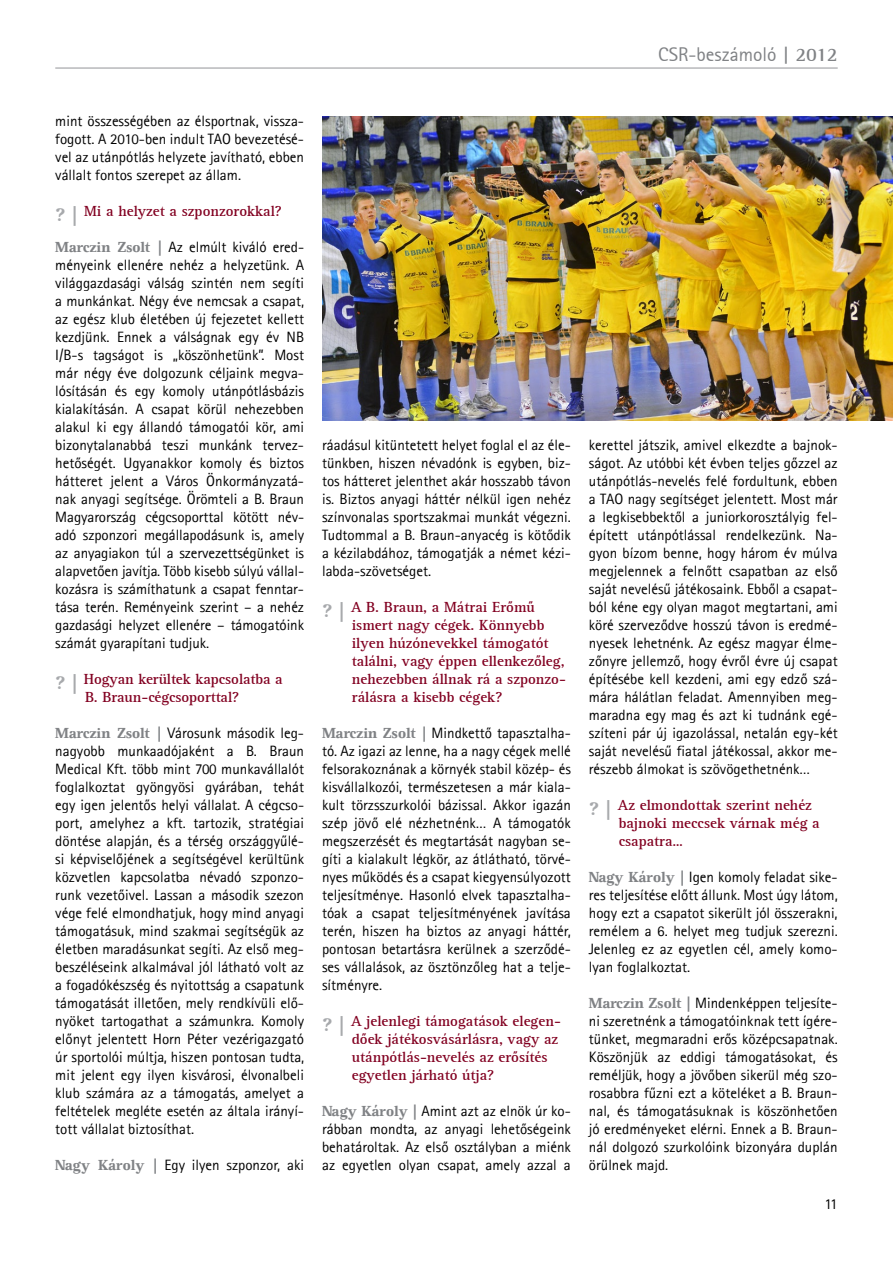
<style>
.page{position:relative;width:893px;height:1263px;background:#fff}
.page>*{position:absolute;margin:0;border:0;box-sizing:border-box;transform-origin:0 0}
.t1{font:19.5px "Rotis Sans Serif CE55 A";color:#808285}
.t2{font:700 19.5px "Rotis Serif";color:#a7a9ac}
.t3{font:15px/18px "Rotis Sans Serif";color:#000;text-align:justify}
.t4{font:15px/18px "Rotis Serif CE Bold 65 A";color:#820021}
.t5{font:15px "Rotis Sans Serif CE55 A";color:#000}
.s1{font-family:"Rotis Semi Serif CE Bold 65 A"}
.s2{font-family:"Rotis Serif Black 95";font-weight:400}
.s3{font-family:"Rotis Serif Black 95";color:#808285}
</style>
<div class="page">
<img style="left:322px;top:117px;width:571px;height:304px">
<hr style="left:55px;top:68px;width:783px;height:1px;background:#939598">
<h1 class="t1" style="left:658px;top:42px;width:181px">CSR-beszámoló <span class="s1">| 2012</span></h1>
<p class="t3" style="left:55px;top:112px;width:250px">mint összességében az élsportnak, vissza&shy;fogott. A 2010-ben indult TAO bevezetésé&shy;vel az utánpótlás helyzete javítható, ebben vállalt fontos szerepet az állam.</p>
<p class="t4" style="left:84px;top:202px;width:199px">Mi a helyzet a szponzorokkal?</p>
<h1 class="t2" style="left:55px;top:203px;width:24px">? <span class="s2">|</span></h1>
<p class="t3" style="left:55px;top:238px;width:250px"><span class="s3">Marczin Zsolt |</span> Az elmúlt kiváló ered&shy;ményeink ellenére nehéz a helyzetünk. A világgazdasági válság szintén nem segíti a munkánkat. N égy éve nemcsak a csapat, az egész klub életében új fejezetet kellett kezdjünk. Ennek a válságnak egy év N B I/B-s tagságot is „köszönhetünk”. Most már négy éve dolgozunk céljaink megva&shy;lósításán és egy komoly utánpótlásbázis kialakításán. A csapat körül nehezebben alakul ki egy állandó támogatói kör, ami bizonytalanabbá teszi munkánk tervez&shy;hetőségét. Ugyanakkor komoly és biztos hátteret jelent a Város Önkormányzatá&shy;nak anyagi segítsége. Örömteli a B. Braun Magyarország cégcsoporttal kötött név&shy;adó szponzori megállapodásunk is, amely az anyagiakon túl a szervezettségünket is alapvetően javítja. Több kisebb súlyú vállal&shy;kozásra is számíthatunk a csapat fenntar&shy;tása terén. Reményeink szerint – a nehéz gazdasági helyzet ellenére – támogatóink számát gyarapítani tudjuk.</p>
<p class="t4" style="left:84px;top:670px;width:200px">Hogyan kerültek kapcsolatba a</p>
<h1 class="t2" style="left:55px;top:671px;width:24px">? <span class="s2">|</span></h1>
<p class="t4" style="left:85px;top:688px;width:156px">B. Braun-cégcsoporttal?</p>
<p class="t3" style="left:55px;top:724px;width:250px"><span class="s3">Marczin Zsolt |</span> Városunk második leg&shy;nagyobb munkaadójaként a B. Braun Medical Kft. több mint 700 munkavállalót foglalkoztat gyöngyösi gyárában, tehát egy igen jelentős helyi vállalat. A cégcso&shy;port, amelyhez a kft. tartozik, stratégiai döntése alapján, és a térség országgyűlé&shy;si képviselőjének a segítségével kerültünk közvetlen kapcsolatba névadó szponzo&shy;runk vezetőivel. Lassan a második szezon vége felé elmondhatjuk, hogy mind anyagi támogatásuk, mind szakmai segítségük az életben maradásunkat segíti. Az első meg&shy;beszéléseink alkalmával jól látható volt az a fogadókészség és nyitottság a csapatunk támogatását illetően, mely rendkívüli elő&shy;nyöket tartogathat a számunkra. Komoly előnyt jelentett Horn Péter vezérigazgató úr sportolói múltja, hiszen pontosan tudta, mit jelent egy ilyen kisvárosi, élvonalbeli klub számára az a támogatás, amelyet a feltételek megléte esetén az általa irányí&shy;tott vállalat biztosíthat.</p>
<p class="t3" style="left:55px;top:1156px;width:250px"><span class="s3">Nagy Károly |</span> Egy ilyen szponzor, aki</p>
<p class="t3" style="left:322px;top:436px;width:250px">ráadásul kitüntetett helyet foglal el az éle&shy;tünkben, hiszen névadónk is egyben, biz&shy;tos hátteret jelenthet akár hosszabb távon is. Biztos anyagi háttér nélkül igen nehéz színvonalas sportszakmai munkát végezni.<br>Tudtommal a B. Braun-anyacég is kötődik a kézilabdához, támogatják a német kézi&shy;labda-szövetséget.</p>
<p class="t4" style="left:351px;top:598px;width:185px">A B. Braun, a Mátrai Erőmű</p>
<h1 class="t2" style="left:322px;top:599px;width:24px">? <span class="s2">|</span></h1>
<p class="t4" style="left:352px;top:616px;width:216px">ismert nagy cégek. Könnyebb ilyen húzónevekkel támogatót találni, vagy éppen ellenkezőleg, nehezebben állnak rá a szponzo&shy;rálásra a kisebb cégek?</p>
<p class="t3" style="left:322px;top:724px;width:250px"><span class="s3">Marczin Zsolt |</span> Mindkettő tapasztalha&shy;tó. Az igazi az lenne, ha a nagy cégek mellé felsorakoznának a környék stabil közép- és kisvállalkozói, természetesen a már kiala&shy;kult törzsszurkolói bázissal. Akkor igazán szép jövő elé nézhetnénk… A támogatók megszerzését és megtartását nagyban se&shy;gíti a kialakult légkör, az átlátható, törvé&shy;nyes működés és a csapat kiegyensúlyozott teljesítménye. Hasonló elvek tapasztalha&shy;tóak a csapat teljesítményének javítása terén, hiszen ha biztos az anyagi háttér, pontosan betartásra kerülnek a szerződé&shy;ses vállalások, az ösztönzőleg hat a telje&shy;sítményre.</p>
<p class="t4" style="left:351px;top:1012px;width:211px">A jelenlegi támogatások elegen-</p>
<h1 class="t2" style="left:322px;top:1013px;width:24px">? <span class="s2">|</span></h1>
<p class="t4" style="left:352px;top:1030px;width:208px">dőek játékosvásárlásra, vagy az utánpótlás-nevelés az erősítés egyetlen járható útja?</p>
<p class="t3" style="left:322px;top:1102px;width:250px"><span class="s3">Nagy Károly |</span> Amint azt az elnök úr ko&shy;rábban mondta, az anyagi lehetőségeink behatároltak. Az első osztályban a miénk az egyetlen olyan csapat, amely azzal a</p>
<p class="t3" style="left:589px;top:436px;width:250px">kerettel játszik, amivel elkezdte a bajnok&shy;ságot. Az utóbbi két évben teljes gőzzel az utánpótlás-nevelés felé fordultunk, ebben a TAO nagy segítséget jelentett. Most már a legkisebbektől a juniorkorosztályig fel&shy;épített utánpótlással rendelkezünk. Na&shy;gyon bízom benne, hogy három év múlva megjelennek a felnőtt csapatban az első saját nevelésű játékosaink. Ebből a csapat&shy;ból kéne egy olyan magot megtartani, ami köré szerveződve hosszú távon is eredmé&shy;nyesek lehetnénk. Az egész magyar élme&shy;zőnyre jellemző, hogy évről évre új csapat építésébe kell kezdeni, ami egy edző szá&shy;mára hálátlan feladat. Amennyiben meg&shy;maradna egy mag és azt ki tudnánk egé&shy;szíteni pár új igazolással, netalán egy-két saját nevelésű fiatal játékossal, akkor me&shy;részebb álmokat is szövögethetnénk…</p>
<p class="t4" style="left:618px;top:796px;width:196px">Az elmondottak szerint nehéz</p>
<h1 class="t2" style="left:589px;top:797px;width:24px">? <span class="s2">|</span></h1>
<p class="t4" style="left:619px;top:814px;width:203px">bajnoki meccsek várnak még a csapatra…</p>
<p class="t3" style="left:589px;top:868px;width:250px"><span class="s3">Nagy Károly |</span> Igen komoly feladat sike&shy;res teljesítése előtt állunk. Most úgy látom, hogy ezt a csapatot sikerült jól összerakni, remélem a 6. helyet meg tudjuk szerezni.<br>Jelenleg ez az egyetlen cél, amely komo&shy;lyan foglalkoztat.</p>
<p class="t3" style="left:589px;top:994px;width:250px"><span class="s3">Marczin Zsolt |</span> Mindenképpen teljesíte&shy;ni szeretnénk a támogatóinknak tett ígére&shy;tünket, megmaradni erős középcsapatnak.<br>Köszönjük az eddigi támogatásokat, és reméljük, hogy a jövőben sikerül még szo&shy;rosabbra fűzni ezt a köteléket a B. Braun&shy;nal, és támogatásuknak is köszönhetően jó eredményeket elérni. Ennek a B. Braun&shy;nál dolgozó szurkolóink bizonyára duplán örülnek majd.</p>
<p class="t5" style="left:824px;top:1195px;width:15px">11</p>
</div>
